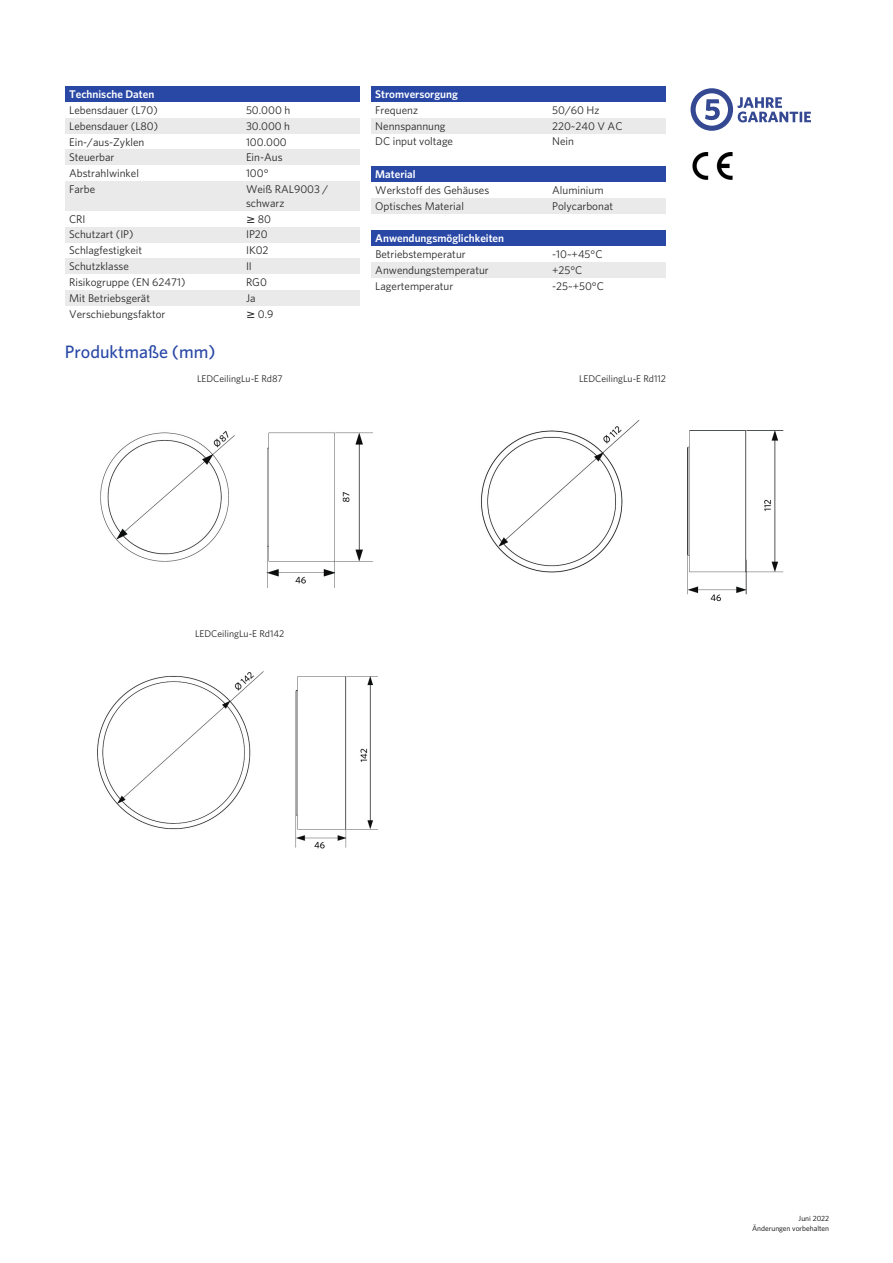
<style>
.page{position:relative;width:893px;height:1263px;background:#fff}
.page>*{position:absolute;margin:0;border:0;box-sizing:border-box;transform-origin:0 0}
.t1{font:18px "Whitney M";color:#2948a6}
.t2{font:11.1px/13.6px "Whitney R";color:#272425}
.t3{font:11.1px "Whitney S";color:#fff}
.t4{font:10.05px "Whitney R";color:#272425}
.t5{font:9.75px "Whitney R";color:#272425}
.t6{font:7.5px/10.5px "Whitney";color:#000;text-align:right}
.s1{font-family:"DejaVu Sans"}
</style>
<div class="page">
<div style="left:65px;top:86px;width:294px;height:16px;background:#2948a6"></div>
<div style="left:65px;top:118px;width:177px;height:16px;background:#eaeaea"></div>
<div style="left:242px;top:118px;width:117px;height:16px;background:#eaeaea"></div>
<div style="left:65px;top:149px;width:177px;height:16px;background:#eaeaea"></div>
<div style="left:242px;top:149px;width:117px;height:16px;background:#eaeaea"></div>
<div style="left:65px;top:181px;width:177px;height:30px;background:#eaeaea"></div>
<div style="left:242px;top:181px;width:117px;height:30px;background:#eaeaea"></div>
<div style="left:65px;top:227px;width:177px;height:15px;background:#eaeaea"></div>
<div style="left:242px;top:227px;width:117px;height:15px;background:#eaeaea"></div>
<div style="left:65px;top:258px;width:177px;height:16px;background:#eaeaea"></div>
<div style="left:242px;top:258px;width:117px;height:16px;background:#eaeaea"></div>
<div style="left:65px;top:290px;width:177px;height:16px;background:#eaeaea"></div>
<div style="left:242px;top:290px;width:117px;height:16px;background:#eaeaea"></div>
<div style="left:371px;top:86px;width:295px;height:16px;background:#2948a6"></div>
<div style="left:371px;top:118px;width:177px;height:16px;background:#eaeaea"></div>
<div style="left:548px;top:118px;width:118px;height:16px;background:#eaeaea"></div>
<div style="left:371px;top:166px;width:295px;height:16px;background:#2948a6"></div>
<div style="left:371px;top:198px;width:177px;height:16px;background:#eaeaea"></div>
<div style="left:548px;top:198px;width:118px;height:16px;background:#eaeaea"></div>
<div style="left:371px;top:230px;width:295px;height:16px;background:#2948a6"></div>
<div style="left:371px;top:262px;width:177px;height:16px;background:#eaeaea"></div>
<div style="left:548px;top:262px;width:118px;height:16px;background:#eaeaea"></div>
<svg style="left:690px;top:88px;width:121px;height:43px"></svg>
<img style="left:692px;top:152px;width:41px;height:28px">
<img style="left:100px;top:431px;width:273px;height:157px">
<img style="left:481px;top:420px;width:303px;height:182px">
<img style="left:97px;top:671px;width:281px;height:178px">
<p class="t3" style="left:69px;top:89px;width:87px">Technische Daten</p>
<p class="t2" style="left:69px;top:103px;width:90px">Lebensdauer (L70)</p>
<p class="t2" style="left:246px;top:103px;width:46px">50.000 h</p>
<p class="t2" style="left:69px;top:119px;width:91px">Lebensdauer (L80)</p>
<p class="t2" style="left:246px;top:119px;width:46px">30.000 h</p>
<p class="t2" style="left:69px;top:135px;width:77px">Ein-/aus-Zyklen</p>
<p class="t2" style="left:246px;top:135px;width:42px">100.000</p>
<p class="t2" style="left:69px;top:151px;width:47px">Steuerbar</p>
<p class="t2" style="left:246px;top:151px;width:38px">Ein-Aus</p>
<p class="t2" style="left:69px;top:167px;width:71px">Abstrahlwinkel</p>
<p class="t2" style="left:246px;top:167px;width:24px">100°</p>
<p class="t2" style="left:69px;top:183px;width:28px">Farbe</p>
<p class="t2" style="left:246px;top:183px;width:84px">Weiß RAL9003 / schwarz</p>
<p class="t2" style="left:69px;top:212px;width:18px">CRI</p>
<p class="t2" style="left:246px;top:212px;width:27px"><span class="s1">≥</span> 80</p>
<p class="t2" style="left:69px;top:228px;width:66px">Schutzart (IP)</p>
<p class="t2" style="left:246px;top:228px;width:23px">IP20</p>
<p class="t2" style="left:69px;top:244px;width:74px">Schlagfestigkeit</p>
<p class="t2" style="left:246px;top:244px;width:24px">IK02</p>
<p class="t2" style="left:69px;top:260px;width:61px">Schutzklasse</p>
<p class="t2" style="left:246px;top:260px;width:7px">II</p>
<p class="t2" style="left:69px;top:275px;width:118px">Risikogruppe (EN 62471)</p>
<p class="t2" style="left:246px;top:275px;width:22px">RG0</p>
<p class="t2" style="left:69px;top:291px;width:82px">Mit Betriebsgerät</p>
<p class="t2" style="left:246px;top:291px;width:11px">Ja</p>
<p class="t2" style="left:69px;top:307px;width:98px">Verschiebungsfaktor</p>
<p class="t2" style="left:246px;top:307px;width:29px"><span class="s1">≥</span> 0.9</p>
<p class="t3" style="left:375px;top:89px;width:84px">Stromversorgung</p>
<p class="t2" style="left:375px;top:103px;width:44px">Frequenz</p>
<p class="t2" style="left:552px;top:103px;width:49px">50/60 Hz</p>
<p class="t2" style="left:375px;top:119px;width:72px">Nennspannung</p>
<p class="t2" style="left:552px;top:119px;width:72px">220~240 V AC</p>
<p class="t2" style="left:375px;top:135px;width:79px">DC input voltage</p>
<p class="t2" style="left:552px;top:135px;width:23px">Nein</p>
<p class="t3" style="left:375px;top:169px;width:42px">Material</p>
<p class="t2" style="left:375px;top:183px;width:115px">Werkstoff des Gehäuses</p>
<p class="t2" style="left:552px;top:183px;width:53px">Aluminium</p>
<p class="t2" style="left:375px;top:199px;width:90px">Optisches Material</p>
<p class="t2" style="left:552px;top:199px;width:62px">Polycarbonat</p>
<p class="t3" style="left:375px;top:233px;width:130px">Anwendungsmöglichkeiten</p>
<p class="t2" style="left:375px;top:247px;width:92px">Betriebstemperatur</p>
<p class="t2" style="left:552px;top:247px;width:52px">-10~+45°C</p>
<p class="t2" style="left:375px;top:263px;width:115px">Anwendungstemperatur</p>
<p class="t2" style="left:552px;top:263px;width:32px">+25°C</p>
<p class="t2" style="left:375px;top:279px;width:79px">Lagertemperatur</p>
<p class="t2" style="left:552px;top:279px;width:53px">-25~+50°C</p>
<h1 class="t1" style="left:65px;top:343px;width:152px">Produktmaße (mm)</h1>
<p class="t5" style="left:197px;top:374px;width:87px">LEDCeilingLu-E Rd87</p>
<p class="t5" style="left:579px;top:374px;width:89px">LEDCeilingLu-E Rd112</p>
<p class="t5" style="left:195px;top:628px;width:91px">LEDCeilingLu-E Rd142</p>
<p class="t6" style="left:752px;top:1212px;width:79px">Juni 2022<br>Änderungen vorbehalten</p>
<p class="t4" style="left:725px;top:1226px;width:105px">Änderungen vorbehalten</p>
</div>
